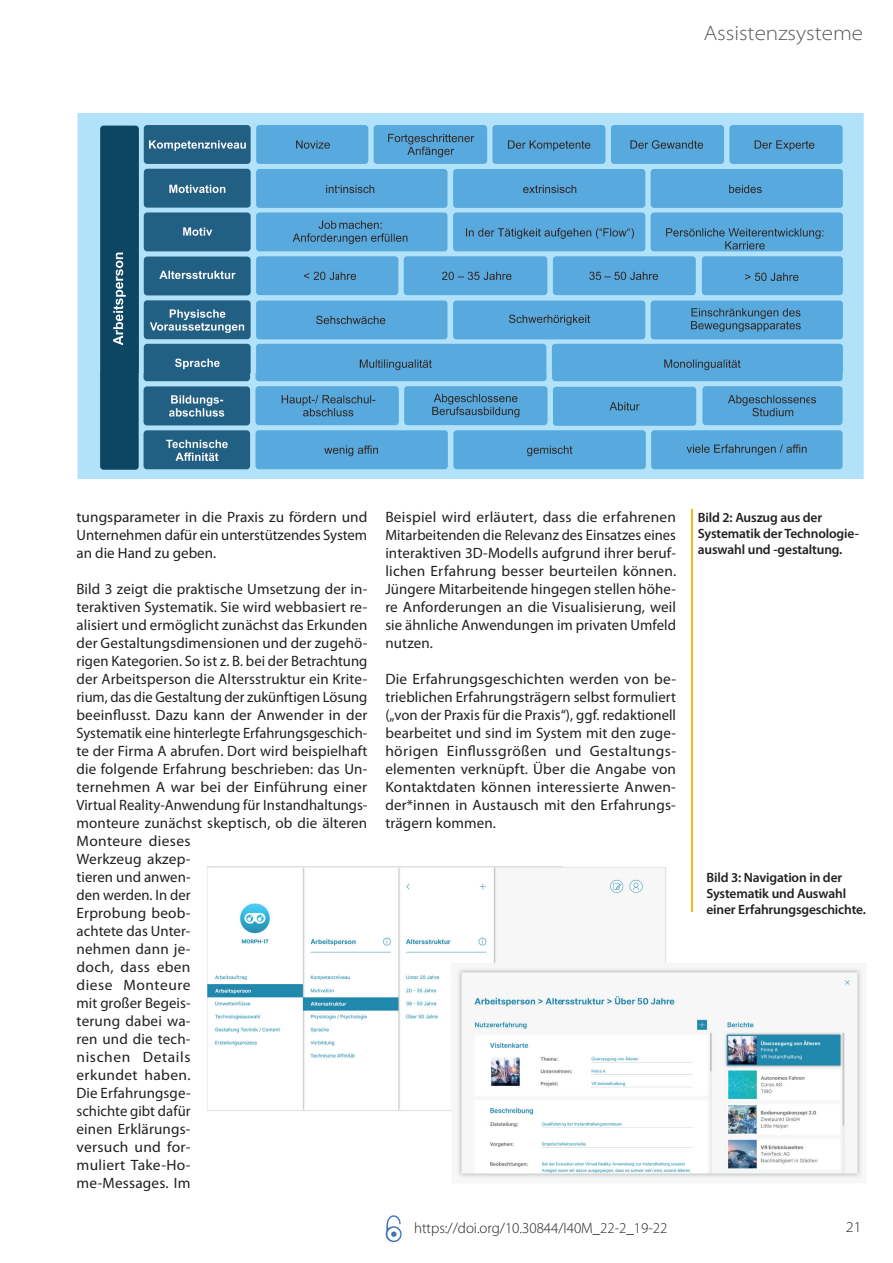
<style>
.page{position:relative;width:893px;height:1263px;background:#fff}
.page>*{position:absolute;margin:0;border:0;box-sizing:border-box;transform-origin:0 0}
.t1{font:300 semi-expanded 21px "Myriad Pro";color:#57585a}
.t2{font:15px/18px "Myriad Pro";letter-spacing:.01em;color:#231f20;text-align:justify}
.t3{font:300 15px "Myriad Pro";color:#231f20}
.t4{font:300 semi-expanded 15px "Myriad Pro";color:#231f20}
.t5{font:600 13.5px/16.2px "Myriad Pro";letter-spacing:-.01em;color:#231f20}
</style>
<div class="page">
<hr style="left:691px;top:509px;width:1px;height:402px;background:#fcb814">
<img style="left:208px;top:867px;width:658px;height:312px">
<img style="left:691px;top:867px;width:1px;height:44px">
<img style="left:77px;top:113px;width:786px;height:365px">
<svg style="left:385px;top:1215px;width:17px;height:27px"></svg>
<h1 class="t1" style="left:704px;top:21px;width:161px">Assistenzsysteme</h1>
<p class="t2" style="left:77px;top:508px;width:292px">tungsparameter in die Praxis zu fördern und Unternehmen dafür ein unterstützendes System an die Hand zu geben.</p>
<p class="t2" style="left:77px;top:580px;width:292px;text-align:left">Bild 3 zeigt die praktische Umsetzung der in&shy;teraktiven Systematik. Sie wird webbasiert re&shy;alisiert und ermöglicht zunächst das Erkunden der Gestaltungsdimensionen und der zugehö&shy;rigen Kategorien. So ist z. B. bei der Betrachtung der Arbeitsperson die Altersstruktur ein Krite&shy;rium, das die Gestaltung der zukünftigen Lösung beeinflusst. Dazu kann der Anwender in der<br>Systematik eine hinterlegte Erfahrungsgeschich&shy;te der Firma A abrufen. Dort wird beispielhaft die folgende Erfahrung beschrieben: das Un&shy;ternehmen A war bei der Einführung einer<br>Virtual Reality-Anwendung für Instandhaltungs&shy;monteure zunächst skeptisch, ob die älteren<br>Monteure dieses<br>Werkzeug akzep-<br>tieren und anwen-<br>den werden. In der<br>Erprobung beob-<br>achtete das Unter-<br>nehmen dann je-<br>doch, dass eben<br>diese Monteure<br>mit großer Begeis-<br>terung dabei wa-<br>ren und die tech-<br>nischen Details<br>erkundet haben.<br>Die Erfahrungsge-<br>schichte gibt dafür<br>einen Erklärungs-<br>versuch und for-<br>muliert Take-Ho-<br>me-Messages. Im</p>
<p class="t2" style="left:385px;top:508px;width:292px">Beispiel wird erläutert, dass die erfahrenen Mitarbeitenden die Relevanz des Einsatzes eines interaktiven 3D-Modells aufgrund ihrer beruf&shy;lichen Erfahrung besser beurteilen können.<br>Jüngere Mitarbeitende hingegen stellen höhe&shy;re Anforderungen an die Visualisierung, weil sie ähnliche Anwendungen im privaten Umfeld nutzen.</p>
<p class="t2" style="left:385px;top:670px;width:292px">Die Erfahrungsgeschichten werden von be&shy;trieblichen Erfahrungsträgern selbst formuliert („von der Praxis für die Praxis“), ggf. redaktionell bearbeitet und sind im System mit den zuge&shy;hörigen Einflussgrößen und Gestaltungs&shy;elementen verknüpft. Über die Angabe von Kontaktdaten können interessierte Anwen&shy;der*innen in Austausch mit den Erfahrungs&shy;trägern kommen.</p>
<p class="t3" style="left:414px;top:1220px;width:255px">https://doi.org/10.30844/I40M_22-2_19-22</p>
<p class="t5" style="left:698px;top:510px;width:163px">Bild 2: Auszug aus der<br>Systematik der Technologie&shy;auswahl und -gestaltung.</p>
<p class="t5" style="left:706px;top:869px;width:161px">Bild 3: Navigation in der<br>Systematik und Auswahl einer Erfahrungsgeschichte.</p>
<p class="t4" style="left:846px;top:1219px;width:17px">21</p>
</div>
